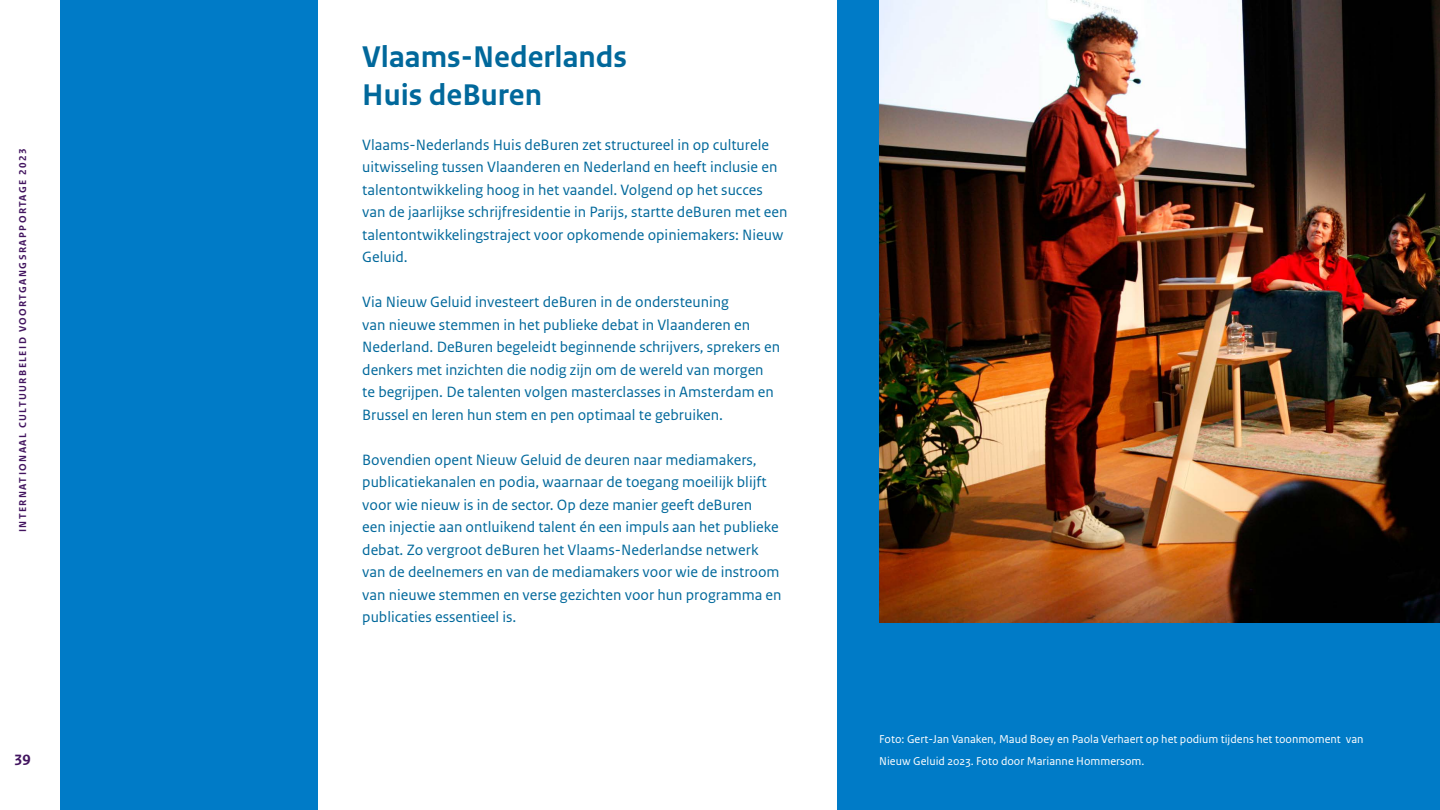
<style>
.page{position:relative;width:1440px;height:810px;background:#007bc7}
.page>*{position:absolute;margin:0;border:0;box-sizing:border-box;transform-origin:0 0}
.Titel_H1{font:700 31.5px/37.8px "Rijksoverheid Sans Text";color:#01689b}
.Broodtekst_Auto{font:15.75px/22.5px "Rijksoverheid Sans Text";color:#01689b}
.t1{font:700 15.75px "Rijksoverheid Sans Text";color:#42145f}
.t2{font:12px "Rijksoverheid Sans Text";color:#fff}
.t3{font:700 10.5px "Rijksoverheid Sans Text";letter-spacing:.14em;color:#42145f}
</style>
<div class="page">
<div style="left:318px;top:0;width:519px;height:810px;background:#fff"></div>
<img style="left:879px;top:0;width:561px;height:622px">
<div style="left:0;top:0;width:60px;height:810px;background:#fff"></div>
<p class="t3" style="left:17px;top:532px;width:386px;rotate:-90deg">INTERNATIONAAL CULTUURBELEID VOORTGANGSRAPPORTAGE 2023</p>
<h1 class="Titel_H1" style="left:362px;top:38px;width:266px">Vlaams-Nederlands<br>Huis deBuren</h1>
<p class="Broodtekst_Auto" style="left:362px;top:133px;width:427px">Vlaams-Nederlands Huis deBuren zet structureel in op culturele uitwisseling tussen Vlaanderen en Nederland en heeft inclusie en talentontwikkeling hoog in het vaandel. Volgend op het succes van de jaarlijkse schrijfresidentie in Parijs, startte deBuren met een talentontwikkelingstraject voor opkomende opiniemakers: Nieuw Geluid.</p>
<p class="Broodtekst_Auto" style="left:362px;top:291px;width:419px">Via Nieuw Geluid investeert deBuren in de ondersteuning<br>van nieuwe stemmen in het publieke debat in Vlaanderen en Nederland. DeBuren begeleidt beginnende schrijvers, sprekers en denkers met inzichten die nodig zijn om de wereld van morgen te begrijpen. De talenten volgen masterclasses in Amsterdam en Brussel en leren hun stem en pen optimaal te gebruiken.</p>
<p class="Broodtekst_Auto" style="left:362px;top:448px;width:421px">Bovendien opent Nieuw Geluid de deuren naar mediamakers, publicatiekanalen en podia, waarnaar de toegang moeilijk blijft voor wie nieuw is in de sector. Op deze manier geeft deBuren<br>een injectie aan ontluikend talent én een impuls aan het publieke debat. Zo vergroot deBuren het Vlaams-Nederlandse netwerk van de deelnemers en van de mediamakers voor wie de instroom van nieuwe stemmen en verse gezichten voor hun programma en publicaties essentieel is.</p>
<p class="t2" style="left:879px;top:732px;width:486px">Foto: Gert-Jan Vanaken, Maud Boey en Paola Verhaert op het podium tijdens het toonmoment van</p>
<p class="t1" style="left:14px;top:751px;width:18px">39</p>
<p class="t2" style="left:879px;top:754px;width:267px">Nieuw Geluid 2023. Foto door Marianne Hommersom.</p>
</div>
